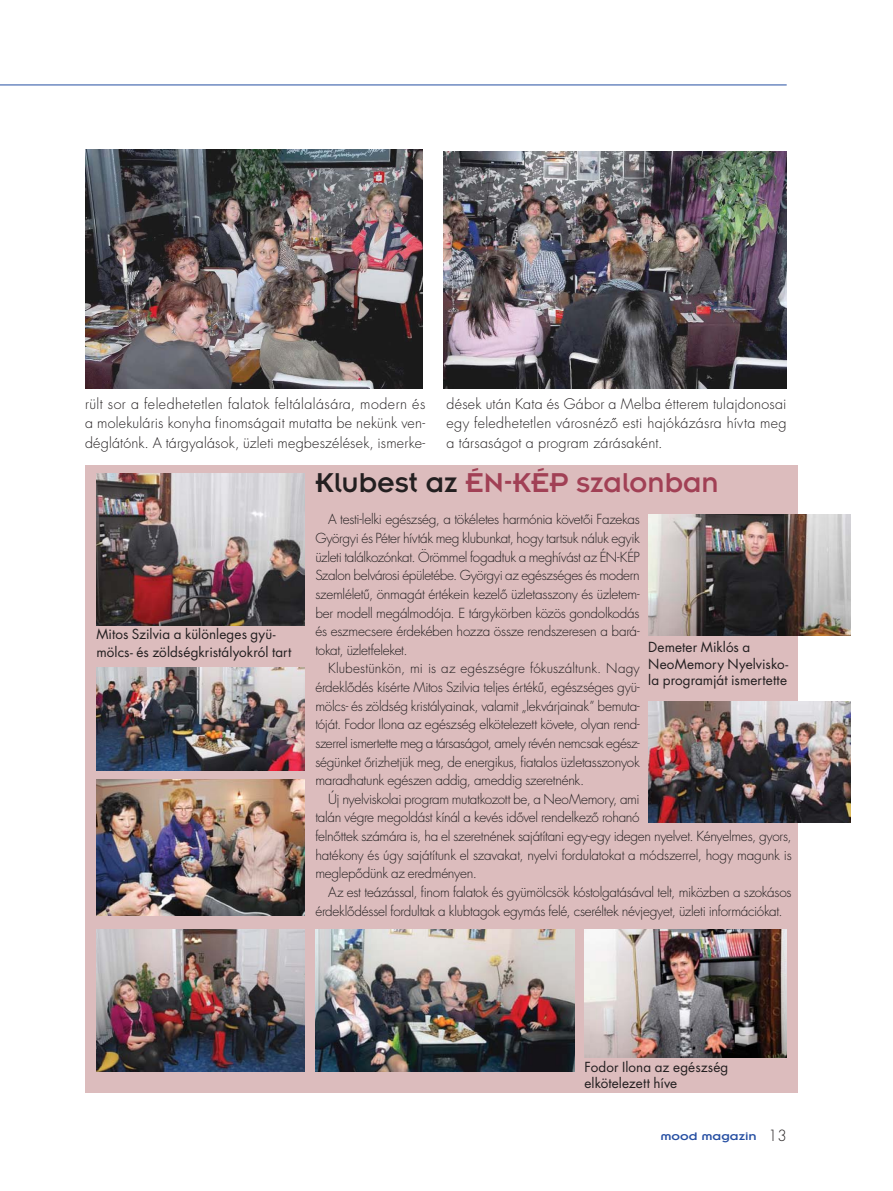
<style>
.page{position:relative;width:893px;height:1191px;background:#fff}
.page>*{position:absolute;margin:0;border:0;box-sizing:border-box;transform-origin:0 0}
.t1{font:30px "Insignia Hun";color:#a14055}
.t2{font:300 14.25px/19.5px "Futura QS";letter-spacing:.015em;color:#231f20;text-align:justify}
.t3{font:300 13.5px/18.6px "Futura QS";letter-spacing:-.02em;color:#231f20;text-align:justify}
.t4{font:13.5px/16.5px "Futura QS";letter-spacing:.005em;color:#231f20}
.t5{font:12px "Insignia Hun";color:#254ea2;scale:1.2 1}
.s1{color:#231f20}
.s2{font-family:"Futura QS";font-weight:300;font-size:15px;color:#231f20}
</style>
<div class="page">
<hr style="left:0;top:85px;width:787px;height:1px;background:#254ea2">
<div style="left:85px;top:465px;width:713px;height:628px;background:#dcbcbd"></div>
<img style="left:315px;top:929px;width:260px;height:142px">
<img style="left:584px;top:929px;width:203px;height:128px">
<img style="left:648px;top:701px;width:202px;height:121px">
<img style="left:648px;top:514px;width:202px;height:122px">
<img style="left:96px;top:929px;width:209px;height:142px">
<img style="left:96px;top:473px;width:209px;height:152px">
<img style="left:96px;top:668px;width:209px;height:102px">
<img style="left:96px;top:779px;width:209px;height:136px">
<img style="left:85px;top:149px;width:337px;height:239px">
<img style="left:443px;top:151px;width:344px;height:237px">
<p class="t2" style="left:85px;top:394px;width:342px">rült sor a feledhetetlen falatok feltálalására, modern és a molekuláris konyha finomságait mutatta be nekünk ven&shy;déglátónk. A tárgyalások, üzleti megbeszélések, ismerke-</p>
<p class="t2" style="left:446px;top:394px;width:342px">dések után Kata és Gábor a Melba étterem tulajdonosai egy feledhetetlen városnézô esti hajókázásra hívta meg a társaságot a program zárásaként.</p>
<p class="t4" style="left:96px;top:626px;width:197px;line-height:18px">Mitos Szilvia a különleges gyü&shy;mölcs- és zöldségkristályokról tart</p>
<h1 class="t1" style="left:315px;top:473px;width:405px"><span class="s1">Klubest az</span> ÉN-KÉP szalonban</h1>
<p class="t3" style="left:315px;top:511px;width:326px;text-indent:13px">A testi-lelki egészség, a tökéletes harmónia követôi Fazekas Györgyi és Péter hívták meg klubunkat, hogy tartsuk náluk egyik üzleti találkozónkat. Örömmel fogadtuk a meghívást az ÉN-KÉP Szalon belvárosi épületébe. Györgyi az egészséges és modern szemléletû, önmagát értékein kezelô üzletasszony és üzletem&shy;ber modell megálmodója. E tárgykörben közös gondolkodás és eszmecsere érdekében hozza össze rendszeresen a bará&shy;tokat, üzletfeleket.</p>
<p class="t3" style="left:315px;top:660px;width:326px;text-indent:13px">Klubestünkön, mi is az egészségre fókuszáltunk. Nagy érdeklôdés kísérte Mitos Szilvia teljes értékû, egészséges gyü&shy;mölcs- és zöldség kristályainak, valamit „lekvárjainak” bemuta&shy;tóját. Fodor Ilona az egészség elkötelezett követe, olyan rend&shy;szerrel ismertette meg a társaságot, amely révén nemcsak egész&shy;ségünket ôrizhetjük meg, de energikus, fiatalos üzletasszonyok maradhatunk egészen addig, ameddig szeretnénk.</p>
<p class="t3" style="left:315px;top:790px;width:478px;text-align:left;text-indent:13px">Új nyelviskolai program mutatkozott be, a NeoMemory, ami<br>talán végre megoldást kínál a kevés idôvel rendelkezô rohanó<br>felnôttek számára is, ha el szeretnének sajátítani egy-egy idegen nyelvet. Kényelmes, gyors, hatékony és úgy sajátítunk el szavakat, nyelvi fordulatokat a módszerrel, hogy magunk is meglepôdünk az eredményen.</p>
<p class="t3" style="left:315px;top:883px;width:478px;text-indent:13px">Az est teázással, finom falatok és gyümölcsök kóstolgatásával telt, miközben a szokásos érdeklôdéssel fordultak a klubtagok egymás felé, cseréltek névjegyet, üzleti információkat.</p>
<p class="t4" style="left:648px;top:640px;width:141px">Demeter Miklós a<br>NeoMemory Nyelvisko&shy;la programját ismertette</p>
<p class="t4" style="left:584px;top:1059px;width:145px">Fodor Ilona az egészség elkötelezett híve</p>
<p class="t5" style="left:660px;top:1133px;width:107px">mood magazin <span class="s2">13</span></p>
</div>
